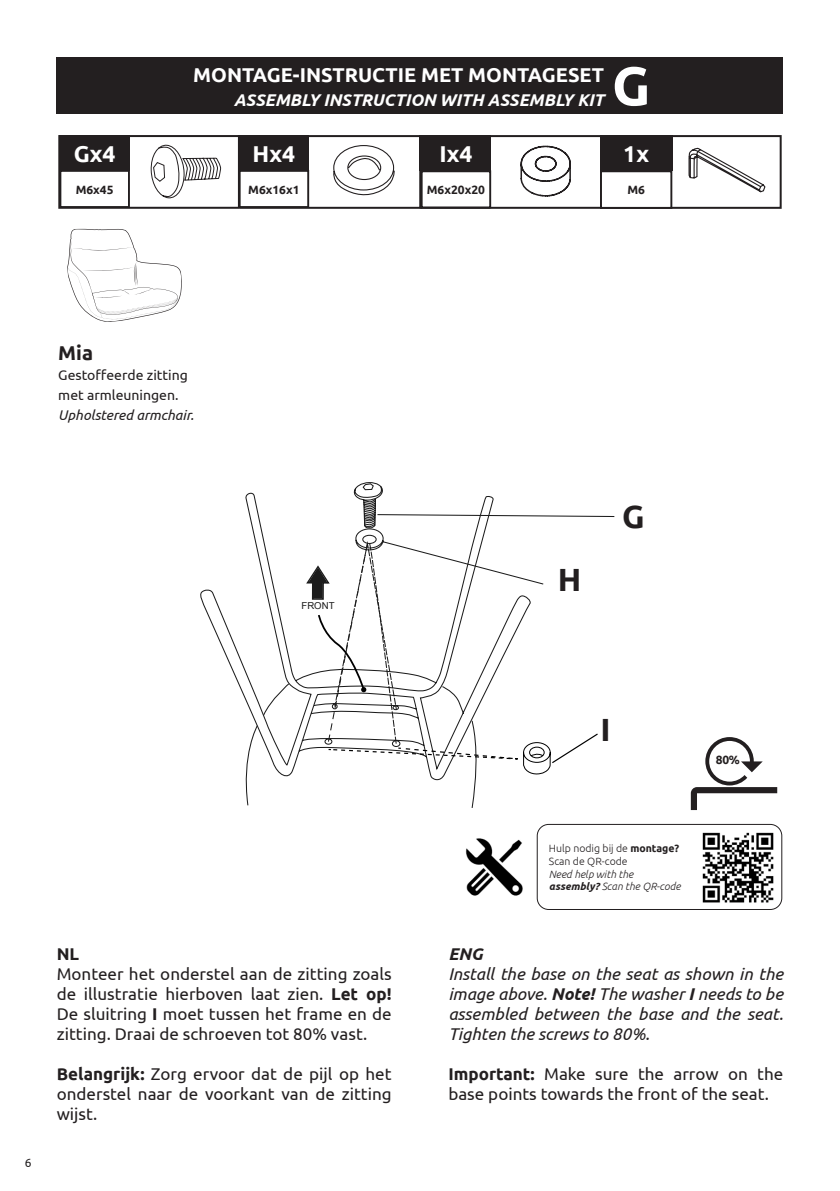
<style>
.page{position:relative;width:840px;height:1191px;background:#fff}
.page>*{position:absolute;margin:0;border:0;box-sizing:border-box;transform-origin:0 0}
.t1{font:700 54.6px "Ubuntu";color:#fff}
.t2{font:700 32px "Ubuntu";color:#231f20}
.t3{font:700 23px "Ubuntu";color:#fff}
.t4{font:700 20px "Ubuntu";color:#fff}
.t5{font:700 20px "Ubuntu";color:#231f20}
.t6{font:17px/20px "Ubuntu";color:#231f20;text-align:justify}
.t7{font:italic 17px/20px "Ubuntu";color:#231f20;text-align:justify}
.t8{font:italic 700 17px "Ubuntu";color:#fff}
.t9{font:italic 700 17px "Ubuntu";color:#231f20}
.t10{font:700 17px "Ubuntu";color:#231f20}
.t11{font:14px "Ubuntu";color:#231f20}
.t12{font:italic 14px "Ubuntu";color:#231f20}
.t13{font:700 12px "Ubuntu";color:#231f20}
.t14{font:12px "Ubuntu";color:#231f20}
.t15{font:italic 300 10.4px/12.6px "Ubuntu";color:#231f20}
.t16{font:9.6px "Arial";color:#1c1c1c}
.s1{font-weight:700}
.s2{font-style:normal}
.s3{font-weight:700;font-style:normal}
</style>
<div class="page">
<div style="left:57px;top:57px;width:725px;height:56px;background:#231f20"></div>
<div style="left:58px;top:135px;width:182px;height:74px;border:2px solid #231f20"></div>
<div style="left:59px;top:135px;width:71px;height:36px;background:#231f20"></div>
<svg style="left:151px;top:144px;width:70px;height:54px"></svg>
<div style="left:240px;top:135px;width:181px;height:74px;border:2px solid #231f20"></div>
<div style="left:420px;top:135px;width:182px;height:74px;border:2px solid #231f20"></div>
<div style="left:599px;top:135px;width:182px;height:74px;border:2px solid #231f20"></div>
<div style="left:238px;top:135px;width:71px;height:36px;background:#231f20"></div>
<div style="left:420px;top:135px;width:71px;height:36px;background:#231f20"></div>
<div style="left:599px;top:135px;width:73px;height:36px;background:#231f20"></div>
<div style="left:239px;top:171px;width:69px;height:36px;background:#fff"></div>
<div style="left:238px;top:170px;width:71px;height:38px;border:2px solid #231f20"></div>
<div style="left:420px;top:170px;width:71px;height:38px;border:2px solid #231f20"></div>
<div style="left:59px;top:170px;width:71px;height:38px;border:2px solid #231f20"></div>
<div style="left:599px;top:170px;width:73px;height:39px;border:2px solid #231f20"></div>
<svg style="left:333px;top:145px;width:62px;height:51px"></svg>
<svg style="left:688px;top:147px;width:78px;height:46px"></svg>
<svg style="left:520px;top:145px;width:51px;height:52px"></svg>
<svg style="left:67px;top:229px;width:115px;height:93px"></svg>
<svg style="left:200px;top:482px;width:294px;height:208px"></svg>
<svg style="left:376px;top:513px;width:239px;height:4px"></svg>
<svg style="left:241px;top:528px;width:357px;height:280px"></svg>
<svg style="left:690px;top:737px;width:86px;height:73px"></svg>
<img style="left:465px;top:838px;width:58px;height:58px">
<img style="left:702px;top:832px;width:72px;height:71px">
<div style="left:536px;top:824px;width:245px;height:86px;border:1px solid #231f20;border-radius:11px"></div>
<p class="t4" style="left:193px;top:63px;width:412px">MONTAGE-INSTRUCTIE MET MONTAGESET</p>
<p class="t8" style="left:234px;top:90px;width:371px">ASSEMBLY INSTRUCTION WITH ASSEMBLY KIT</p>
<p class="t1" style="left:611px;top:53px;width:40px">G</p>
<p class="t3" style="left:74px;top:140px;width:43px">Gx4</p>
<p class="t3" style="left:252px;top:140px;width:44px">Hx4</p>
<p class="t3" style="left:435px;top:140px;width:39px">Jx4</p>
<p class="t3" style="left:439px;top:140px;width:9px">I</p>
<p class="t3" style="left:623px;top:140px;width:27px">1x</p>
<p class="t13" style="left:76px;top:182px;width:39px">M6x45</p>
<p class="t13" style="left:248px;top:182px;width:53px">M6x16x1</p>
<p class="t13" style="left:449px;top:182px;width:29px">16 1</p>
<p class="t13" style="left:426px;top:182px;width:60px">M6x20x20</p>
<p class="t13" style="left:627px;top:183px;width:19px">M6</p>
<p class="t5" style="left:58px;top:341px;width:36px">Mia</p>
<p class="t11" style="left:58px;top:367px;width:131px">Gestoffeerde zitting</p>
<p class="t11" style="left:58px;top:387px;width:122px">met armleuningen.</p>
<p class="t12" style="left:58px;top:407px;width:137px">Upholstered armchair.</p>
<p class="t16" style="left:301px;top:600px;width:35px">FRONT</p>
<p class="t14" style="left:25px;top:1155px;width:8px">6</p>
<p class="t10" style="left:57px;top:944px;width:24px">NL</p>
<p class="t6" style="left:57px;top:963px;width:336px">Monteer het onderstel aan de zitting zoals de illustratie hierboven laat zien. <span class="s1">Let op!<br></span>De sluitring <span class="s1">I</span> moet tussen het frame en de zitting. Draai de schroeven tot 80% vast.</p>
<p class="t6" style="left:57px;top:1063px;width:336px"><span class="s1">Belangrijk:</span> Zorg ervoor dat de pijl op het onderstel naar de voorkant van de zitting wijst.</p>
<p class="t2" style="left:557px;top:560px;width:25px">H</p>
<p class="t2" style="left:622px;top:497px;width:24px">G</p>
<p class="t2" style="left:600px;top:710px;width:12px">I</p>
<p class="t15" style="left:548px;top:842px;width:133px"><span class="s2">Hulp nodig bij de</span> <span class="s3">montage?<br></span><span class="s2">Scan de QR-code<br></span>Need help with the <span class="s1">assembly?</span> Scan the QR-code</p>
<p class="t13" style="left:715px;top:752px;width:25px">80%</p>
<p class="t9" style="left:448px;top:944px;width:36px">ENG</p>
<p class="t7" style="left:448px;top:963px;width:336px">Install the base on the seat as shown in the image above. <span class="s1">Note!</span> The washer <span class="s1">I</span> needs to be assembled between the base and the seat.<br>Tighten the screws to 80%.</p>
<p class="t6" style="left:448px;top:1063px;width:336px"><span class="s1">Important:</span> Make sure the arrow on the base points towards the front of the seat.</p>
</div>
